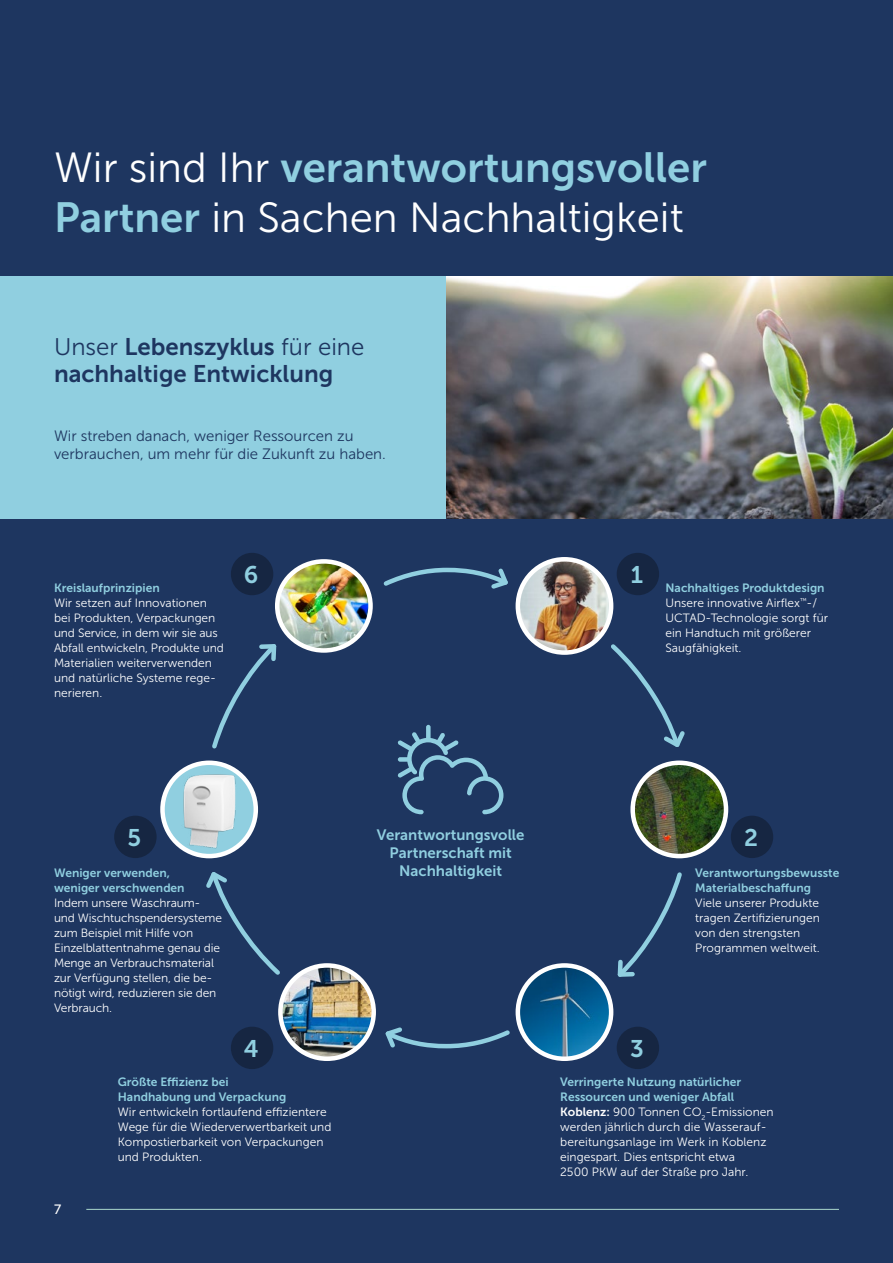
<style>
.page{position:relative;width:893px;height:1263px;background:#fff}
.page>*{position:absolute;margin:0;border:0;box-sizing:border-box;transform-origin:0 0}
.t1{font:42px "Museo Sans 700";color:#90cfe0}
.t2{font:42px "Museo Sans 300";color:#fff}
.t3{font:24px "Museo Sans 300";color:#1e3660}
.t4{font:24px "Museo Sans 700";color:#1e3660}
.t5{font:24px "Museo Sans 700";color:#90cfe0}
.t6{font:15px/18px "Museo Sans 300";color:#1e3660}
.t7{font:15px/18px "Museo Sans 700";color:#90cfe0;text-align:center}
.t8{font:13.5px "Museo Sans 500";color:#fff}
.t9{font:12px/15px "Museo Sans 300";color:#fff}
.t10{font:12px/15px "Museo Sans 700";color:#90cfe0}
.s1{font-family:"Museo Sans 300";color:#fff}
.s2{font-family:"Museo Sans 700";color:#90cfe0}
.s3{font-family:"Museo Sans 700"}
</style>
<div class="page">
<div style="left:0;top:495px;width:893px;height:768px;background:#1e3660"></div>
<div style="left:0;top:0;width:893px;height:276px;background:#1e3660"></div>
<div style="left:0;top:276px;width:893px;height:243px;background:#90cfe0"></div>
<svg style="left:383px;top:567px;width:125px;height:22px"></svg>
<svg style="left:385px;top:1027px;width:125px;height:22px"></svg>
<svg style="left:611px;top:644px;width:74px;height:103px"></svg>
<svg style="left:206px;top:872px;width:74px;height:103px"></svg>
<svg style="left:617px;top:872px;width:65px;height:105px"></svg>
<svg style="left:212px;top:644px;width:65px;height:105px"></svg>
<img style="left:277px;top:561px;width:93px;height:88px">
<div style="left:275px;top:559px;width:98px;height:94px;border:4px solid #fff;border-radius:50%"></div>
<img style="left:518px;top:559px;width:93px;height:93px;border-radius:47px">
<div style="left:516px;top:557px;width:97px;height:98px;border:4px solid #fff;border-radius:50%"></div>
<img style="left:280px;top:965px;width:94px;height:94px;border-radius:47px">
<div style="left:278px;top:963px;width:98px;height:98px;border:4px solid #fff;border-radius:50%"></div>
<img style="left:518px;top:965px;width:93px;height:94px;border-radius:47px">
<div style="left:516px;top:963px;width:97px;height:98px;border:4px solid #fff;border-radius:50%"></div>
<svg style="left:162px;top:763px;width:94px;height:93px"></svg>
<img style="left:170px;top:770px;width:81px;height:81px">
<div style="left:160px;top:760px;width:98px;height:98px;border:4px solid #fff;border-radius:50%"></div>
<img style="left:633px;top:763px;width:93px;height:93px;border-radius:47px">
<div style="left:630px;top:760px;width:98px;height:98px;border:4px solid #fff;border-radius:50%"></div>
<img style="left:446px;top:276px;width:447px;height:243px">
<div style="left:617px;top:553px;width:42px;height:42px;background:#162642;border-radius:50%"></div>
<div style="left:231px;top:1027px;width:42px;height:42px;background:#162642;border-radius:50%"></div>
<div style="left:731px;top:816px;width:42px;height:42px;background:#162642;border-radius:50%"></div>
<div style="left:114px;top:816px;width:43px;height:42px;background:#162642;border-radius:50%"></div>
<div style="left:617px;top:1027px;width:42px;height:42px;background:#162642;border-radius:50%"></div>
<div style="left:231px;top:553px;width:42px;height:42px;background:#162642;border-radius:50%"></div>
<svg style="left:397px;top:725px;width:106px;height:89px"></svg>
<hr style="left:86px;top:1209px;width:753px;height:1px;background:#abd8cc">
<h1 class="t1" style="left:54px;top:145px;width:654px"><span class="s1">Wir sind Ihr</span> verantwortungsvoller</h1>
<h1 class="t2" style="left:54px;top:195px;width:631px"><span class="s2">Partner</span> in Sachen Nachhaltigkeit</h1>
<h2 class="t3" style="left:54px;top:333px;width:312px">Unser <span class="s3">Lebenszyklus</span> für eine</h2>
<h2 class="t4" style="left:54px;top:360px;width:281px">nachhaltige Entwicklung</h2>
<p class="t6" style="left:54px;top:426px;width:333px">Wir streben danach, weniger Ressourcen zu verbrauchen, um mehr für die Zukunft zu haben.</p>
<p class="t10" style="left:54px;top:581px;width:107px">Kreislaufprinzipien</p>
<p class="t9" style="left:54px;top:596px;width:172px">Wir setzen auf Innovationen bei Produkten, Verpackungen und Service, in dem wir sie aus<br>Abfall entwickeln, Produkte und<br>Materialien weiterverwenden und natürliche Systeme rege&shy;nerieren.</p>
<h2 class="t5" style="left:244px;top:561px;width:16px">6</h2>
<h2 class="t5" style="left:631px;top:561px;width:14px">1</h2>
<p class="t10" style="left:665px;top:581px;width:161px">Nachhaltiges Produktdesign</p>
<p class="t9" style="left:665px;top:596px;width:164px">Unsere innovative Airflex<sup>™</sup>-/<br>UCTAD-Technologie sorgt für ein Handtuch mit größerer<br>Saugfähigkeit.</p>
<h2 class="t5" style="left:128px;top:824px;width:15px">5</h2>
<h2 class="t5" style="left:744px;top:824px;width:15px">2</h2>
<p class="t7" style="left:377px;top:826px;width:149px">Verantwortungsvolle<br>Partnerschaft mit<br>Nachhaltigkeit</p>
<p class="t10" style="left:54px;top:865px;width:132px">Weniger verwenden, weniger verschwenden</p>
<p class="t9" style="left:54px;top:895px;width:170px">Indem unsere Waschraum&shy;und Wischtuchspendersysteme zum Beispiel mit Hilfe von<br>Einzelblattentnahme genau die<br>Menge an Verbrauchsmaterial zur Verfügung stellen, die be&shy;nötigt wird, reduzieren sie den<br>Verbrauch.</p>
<p class="t10" style="left:695px;top:865px;width:146px">Verantwortungsbewusste<br>Materialbeschaffung</p>
<p class="t9" style="left:695px;top:895px;width:126px">Viele unserer Produkte tragen Zertifizierungen von den strengsten<br>Programmen weltweit.</p>
<p class="t8" style="left:54px;top:1202px;width:9px">7</p>
<h2 class="t5" style="left:244px;top:1035px;width:16px">4</h2>
<p class="t10" style="left:118px;top:1074px;width:170px">Größte Effizienz bei<br>Handhabung und Verpackung</p>
<p class="t9" style="left:118px;top:1104px;width:215px">Wir entwickeln fortlaufend effizientere Wege für die Wiederverwertbarkeit und Kompostierbarkeit von Verpackungen und Produkten.</p>
<h2 class="t5" style="left:630px;top:1035px;width:15px">3</h2>
<p class="t10" style="left:560px;top:1074px;width:182px">Verringerte Nutzung natürlicher<br>Ressourcen und weniger Abfall</p>
<p class="t9" style="left:560px;top:1104px;width:215px"><span class="s3">Koblenz:</span> 900 Tonnen CO<sub>2</sub>-Emissionen werden jährlich durch die Wasserauf&shy;bereitungsanlage im Werk in Koblenz eingespart. Dies entspricht etwa<br>2500 PKW auf der Straße pro Jahr.</p>
</div>
